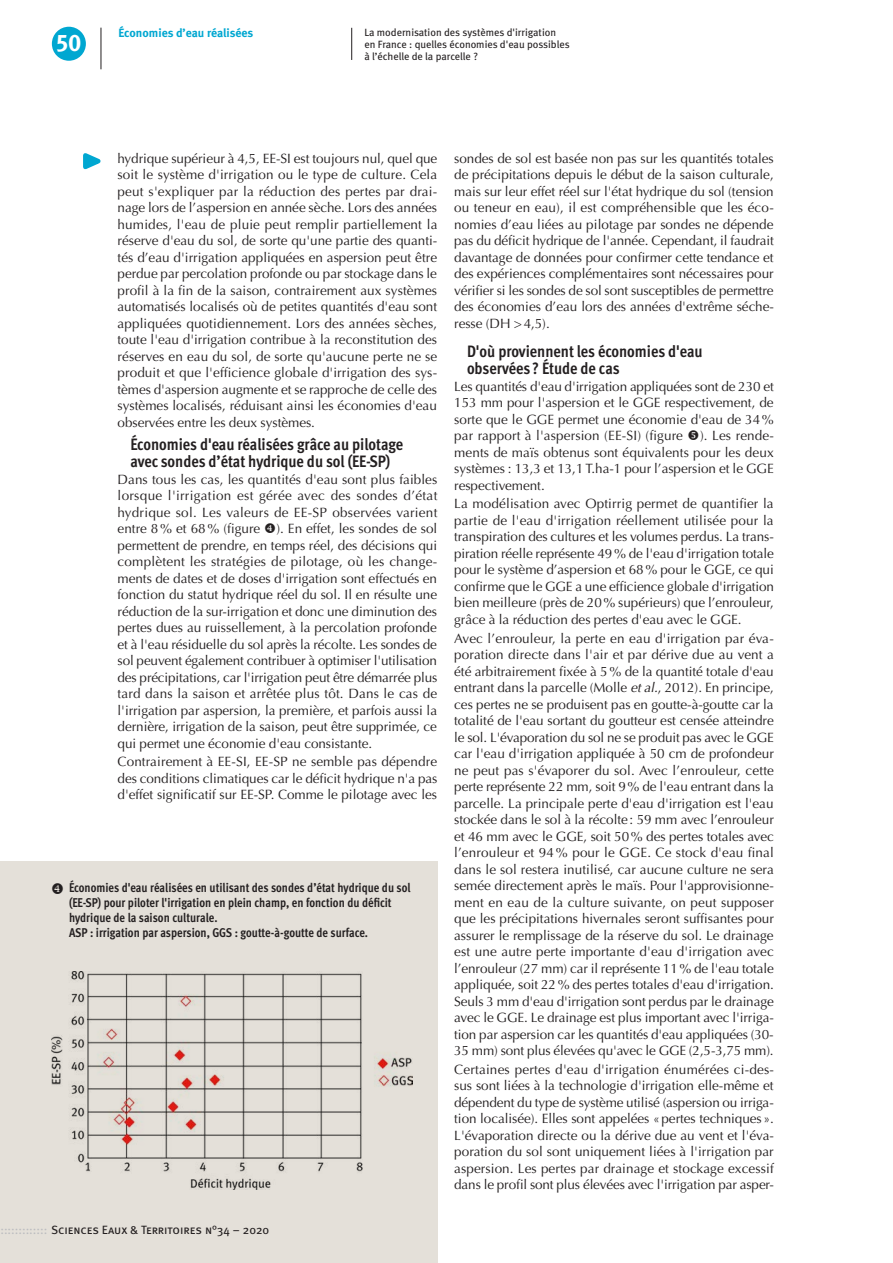
<style>
.page{position:relative;width:893px;height:1263px;background:#fff}
.page>*{position:absolute;margin:0;border:0;box-sizing:border-box;transform-origin:0 0}
.t1{font:24px "Meta Bold Caps Expert";color:#fff}
.t2{font:700 16.5px/17px "Meta Cond OT";color:#231f20}
.t3{font:13.5px/16.5px "Optima";letter-spacing:-.005em;color:#231f20;text-align:justify}
.titre_figure{font:700 12.75px/15px "Meta Cond OT";color:#231f20}
.t4{font:12px "Meta Book Caps";color:#231f20}
.t5{font:700 12px "Meta";color:#00a7d1}
.roulette_article{font:10.5px/12px "Meta Book LF";color:#231f20}
.s1{color:#bcbdc0}
.s2{font-style:italic}
</style>
<div class="page">
<hr style="left:351px;top:28px;width:1px;height:32px;background:#231f20">
<div style="left:0;top:861px;width:438px;height:402px;background:#e4e0d9"></div>
<svg style="left:83px;top:153px;width:18px;height:17px"></svg>
<img style="left:52px;top:971px;width:361px;height:218px">
<div style="left:52px;top:27px;width:34px;height:34px;background:#00a7d1;border-radius:50%"></div>
<hr style="left:101px;top:28px;width:1px;height:41px;background:#231f20">
<h1 class="t1" style="left:56px;top:28px;width:27px">50</h1>
<p class="t5" style="left:118px;top:25px;width:137px">Économies d’eau réalisées</p>
<p class="roulette_article" style="left:364px;top:26px;width:207px">La modernisation des systèmes d'irrigation en France : quelles économies d'eau possibles à l’échelle de la parcelle ?</p>
<p class="t3" style="left:118px;top:150px;width:321px">hydrique supérieur à 4,5, EE-SI est toujours nul, quel que soit le système d'irrigation ou le type de culture. Cela peut s'expliquer par la réduction des pertes par drai&shy;nage lors de l’aspersion en année sèche. Lors des années humides, l'eau de pluie peut remplir partiellement la réserve d'eau du sol, de sorte qu'une partie des quanti&shy;tés d’eau d'irrigation appliquées en aspersion peut être perdue par percolation profonde ou par stockage dans le profil à la fin de la saison, contrairement aux systèmes automatisés localisés où de petites quantités d'eau sont appliquées quotidiennement. Lors des années sèches, toute l'eau d'irrigation contribue à la reconstitution des réserves en eau du sol, de sorte qu'aucune perte ne se produit et que l'efficience globale d'irrigation des sys&shy;tèmes d'aspersion augmente et se rapproche de celle des systèmes localisés, réduisant ainsi les économies d'eau observées entre les deux systèmes.</p>
<h2 class="t2" style="left:130px;top:437px;width:274px">Économies d'eau réalisées grâce au pilotage avec sondes d’état hydrique du sol (EE-SP)</h2>
<p class="t3" style="left:118px;top:471px;width:321px">Dans tous les cas, les quantités d'eau sont plus faibles lorsque l'irrigation est gérée avec des sondes d’état hydrique sol. Les valeurs de EE-SP observées varient entre 8% et 68% (figure ). En effet, les sondes de sol permettent de prendre, en temps réel, des décisions qui complètent les stratégies de pilotage, où les change&shy;ments de dates et de doses d'irrigation sont effectués en fonction du statut hydrique réel du sol. Il en résulte une réduction de la sur-irrigation et donc une diminution des pertes dues au ruissellement, à la percolation profonde et à l'eau résiduelle du sol après la récolte. Les sondes de sol peuvent également contribuer à optimiser l'utilisation des précipitations, car l'irrigation peut être démarrée plus tard dans la saison et arrêtée plus tôt. Dans le cas de l'irrigation par aspersion, la première, et parfois aussi la dernière, irrigation de la saison, peut être supprimée, ce qui permet une économie d'eau consistante.</p>
<p class="t3" style="left:118px;top:754px;width:321px">Contrairement à EE-SI, EE-SP ne semble pas dépendre des conditions climatiques car le déficit hydrique n'a pas d'effet significatif sur EE-SP. Comme le pilotage avec les</p>
<p class="titre_figure" style="left:69px;top:881px;width:343px">Économies d'eau réalisées en utilisant des sondes d’état hydrique du sol (EE-SP) pour piloter l'irrigation en plein champ, en fonction du déficit hydrique de la saison culturale.<br>ASP : irrigation par aspersion, GGS : goutte-à-goutte de surface.</p>
<p class="t4" style="left:0;top:1223px;width:270px"><span class="s1">:::::::::::::</span> Sciences Eaux &amp; Territoires n°34 – 2020</p>
<p class="t3" style="left:454px;top:150px;width:321px">sondes de sol est basée non pas sur les quantités totales de précipitations depuis le début de la saison culturale, mais sur leur effet réel sur l'état hydrique du sol (tension ou teneur en eau), il est compréhensible que les éco&shy;nomies d’eau liées au pilotage par sondes ne dépende pas du déficit hydrique de l'année. Cependant, il faudrait davantage de données pour confirmer cette tendance et des expériences complémentaires sont nécessaires pour vérifier si les sondes de sol sont susceptibles de permettre des économies d’eau lors des années d'extrême séche&shy;resse (DH &gt;4,5).</p>
<h2 class="t2" style="left:467px;top:343px;width:237px">D'où proviennent les économies d'eau observées ? Étude de cas</h2>
<p class="t3" style="left:454px;top:378px;width:321px">Les quantités d'eau d'irrigation appliquées sont de 230 et 153 mm pour l'aspersion et le GGE respectivement, de sorte que le GGE permet une économie d'eau de 34% par rapport à l'aspersion (EE-SI) (figure</p>
<p class="t3" style="left:454px;top:428px;width:321px;text-indent:246px">). Les rende&shy;ments de maïs obtenus sont équivalents pour les deux systèmes : 13,3 et 13,1 T.ha-1 pour l’aspersion et le GGE respectivement.</p>
<p class="t3" style="left:454px;top:496px;width:321px">La modélisation avec Optirrig permet de quantifier la partie de l'eau d'irrigation réellement utilisée pour la transpiration des cultures et les volumes perdus. La trans&shy;piration réelle représente 49% de l'eau d'irrigation totale pour le système d’aspersion et 68% pour le GGE, ce qui confirme que le GGE a une efficience globale d'irrigation bien meilleure (près de 20% supérieurs) que l’enrouleur, grâce à la réduction des pertes d'eau avec le GGE.</p>
<p class="t3" style="left:454px;top:630px;width:321px">Avec l’enrouleur, la perte en eau d'irrigation par éva&shy;poration directe dans l'air et par dérive due au vent a été arbitrairement fixée à 5% de la quantité totale d'eau entrant dans la parcelle (Molle <span class="s2">et al.</span>, 2012). En principe, ces pertes ne se produisent pas en goutte-à-goutte car la totalité de l'eau sortant du goutteur est censée atteindre le sol. L'évaporation du sol ne se produit pas avec le GGE car l'eau d'irrigation appliquée à 50 cm de profondeur ne peut pas s'évaporer du sol. Avec l’enrouleur, cette perte représente 22 mm, soit 9% de l'eau entrant dans la parcelle. La principale perte d'eau d'irrigation est l'eau stockée dans le sol à la récolte : 59 mm avec l’enrouleur et 46 mm avec le GGE, soit 50% des pertes totales avec l’enrouleur et 94 % pour le GGE. Ce stock d'eau final dans le sol restera inutilisé, car aucune culture ne sera semée directement après le maïs. Pour l'approvisionne&shy;ment en eau de la culture suivante, on peut supposer que les précipitations hivernales seront suffisantes pour assurer le remplissage de la réserve du sol. Le drainage est une autre perte importante d'eau d'irrigation avec l’enrouleur (27 mm) car il représente 11% de l'eau totale appliquée, soit 22% des pertes totales d'eau d'irrigation.<br>Seuls 3 mm d'eau d'irrigation sont perdus par le drainage avec le GGE. Le drainage est plus important avec l'irriga&shy;tion par aspersion car les quantités d'eau appliquées (30- 35 mm) sont plus élevées qu'avec le GGE (2,5-3,75 mm).</p>
<p class="t3" style="left:454px;top:1061px;width:321px">Certaines pertes d'eau d'irrigation énumérées ci-des&shy;sus sont liées à la technologie d'irrigation elle-même et dépendent du type de système utilisé (aspersion ou irriga&shy;tion localisée). Elles sont appelées «pertes techniques».<br>L'évaporation directe ou la dérive due au vent et l'éva&shy;poration du sol sont uniquement liées à l'irrigation par aspersion. Les pertes par drainage et stockage excessif dans le profil sont plus élevées avec l'irrigation par asper-</p>
</div>
